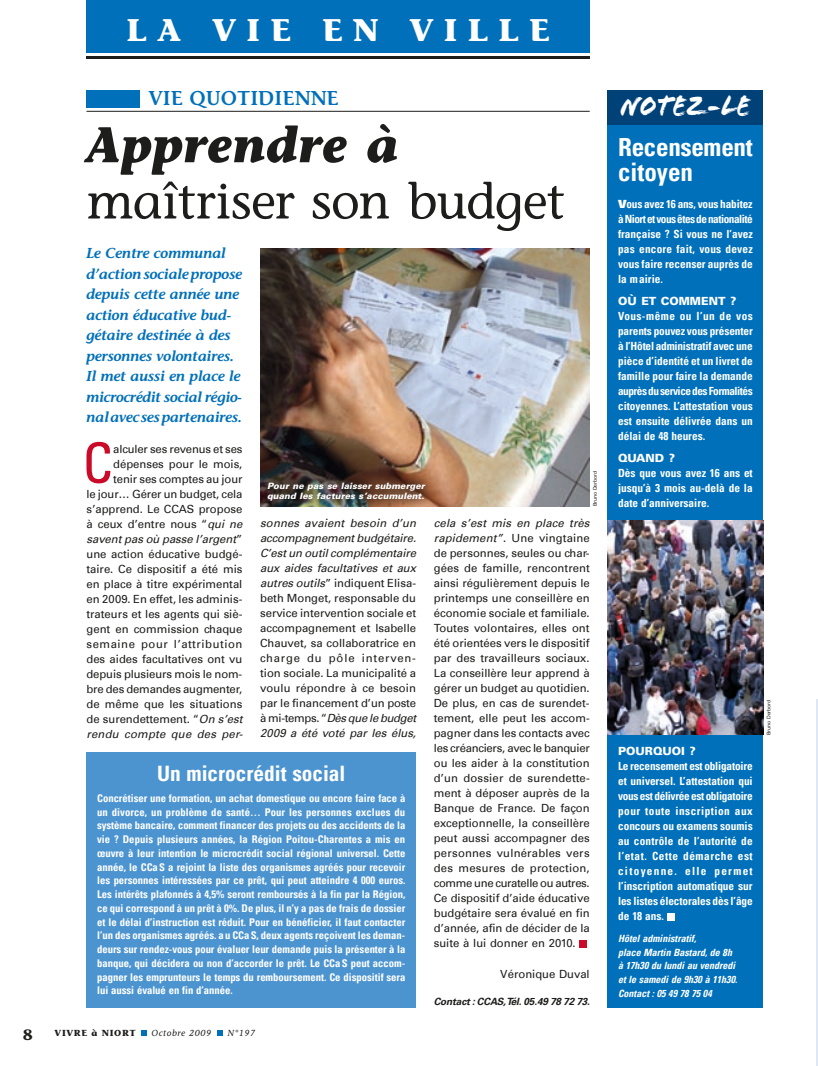
<style>
.page{position:relative;width:818px;height:1066px;background:#fff}
.page>*{position:absolute;margin:0;border:0;box-sizing:border-box;transform-origin:0 0}
.t1{font:55.5px "Univers 57 Condensed";color:#ca0a28}
.t2{font:50px "Stone Informal";letter-spacing:-.01em;color:#1d1d1b}
.t3{font:italic 700 50px "Stone Informal";color:#1d1d1b}
.t4{font:700 31.25px "Stone Informal";letter-spacing:.325em;color:#fff}
.t5{font:31.25px "Flood";color:#fff;scale:.83 1}
.t6{font:300 condensed 25px/25px "Univers 47";letter-spacing:-.01em;color:#fff}
.t7{font:300 condensed 21.25px "Univers 47";color:#fff}
.t8{font:600 20px "Stone Informal";color:#0070ba}
.t9{font:700 15px "Stone Informal";color:#1d1d1b}
.t10{font:italic 600 14.38px/20.5px "Stone Informal";letter-spacing:-.015em;color:#0070ba}
.t11{font:11.25px/15px "Univers 55";color:#1d1d1b;text-align:justify}
.t12{font:300 condensed 11.25px/15px "Univers 47";color:#fff;text-align:justify}
.t13{font:900 11.25px "Univers";color:#fff}
.t14{font:300 condensed 10.62px/13.8px "Univers 47";color:#fff;text-align:justify}
.t15{font:italic 300 condensed 10px/13.8px "Univers 47";color:#fff}
.t16{font:italic 300 10px "Univers 45";letter-spacing:-.015em;color:#1d1d1b}
.t17{font:italic 900 8.75px/10.6px "Univers";letter-spacing:.005em;color:#fff}
.t18{font:italic 8.75px "Stone Informal";letter-spacing:.075em;color:#1d1d1b}
.t19{font:700 8.75px "Stone Informal";letter-spacing:.075em;color:#1d1d1b}
.t20{font:5px "Univers 55";color:#1d1d1b}
.s1{font-style:italic}
.s2{font-family:"Univers";font-weight:900;font-stretch:normal}
</style>
<div class="page">
<hr style="left:816px;top:699px;width:2px;height:367px;background:#dfe7f7">
<svg style="left:141px;top:1031px;width:5px;height:5px"></svg>
<svg style="left:217px;top:1031px;width:5px;height:5px"></svg>
<div style="left:86px;top:0;width:504px;height:53px;background:#0070ba"></div>
<hr style="left:86px;top:56px;width:504px;height:3px;background:#1d1d1b">
<div style="left:579px;top:940px;width:8px;height:8px;background:#ca0a28"></div>
<div style="left:86px;top:90px;width:54px;height:18px;background:#0070ba"></div>
<hr style="left:86px;top:111px;width:504px;height:1px;background:#1d1d1b">
<img style="left:260px;top:248px;width:330px;height:258px">
<div style="left:86px;top:752px;width:330px;height:256px;background:#4c94d0"></div>
<div style="left:607px;top:90px;width:156px;height:35px;background:#004177"></div>
<div style="left:607px;top:125px;width:156px;height:883px;background:#0070ba"></div>
<div style="left:667px;top:913px;width:7px;height:7px;background:#fff"></div>
<img style="left:607px;top:521px;width:156px;height:214px">
<div style="left:257px;top:471px;width:175px;height:38px;background:#1d1d1b;opacity:.85"></div>
<h3 class="t4" style="left:126px;top:11px;width:425px">LA V IE EN V ILLE</h3>
<h3 class="t8" style="left:148px;top:86px;width:192px">VIE QUOTID IENNE</h3>
<h2 class="t3" style="left:86px;top:114px;width:314px">Apprendre à</h2>
<h2 class="t2" style="left:86px;top:171px;width:479px">maîtriser son budget</h2>
<p class="t10" style="left:86px;top:243px;width:157px">Le Centre communal d’action sociale propose depuis cette année une action éducative bud&shy;gétaire destinée à des personnes volontaires.<br>Il met aussi en place le microcrédit social régio&shy;nal avec ses partenaires.</p>
<h1 class="t1" style="left:82px;top:427px;width:32px">C</h1>
<p class="t11" style="left:86px;top:441px;width:158px;text-align:right">alculer ses revenus et ses dépenses pour le mois,<br>tenir ses comptes au jour<br>le jour… Gérer un budget, cela s’apprend. Le CCAS propose à ceux d’entre nous “<span class="s1">qui ne savent pas où passe l’argent</span>” une action éducative budgé&shy;taire. Ce dispositif a été mis en place à titre expérimental en 2009. En effet, les adminis&shy;trateurs et les agents qui siè&shy;gent en commission chaque semaine pour l’attribution des aides facultatives ont vu depuis plusieurs mois le nom&shy;bre des demandes augmenter, de même que les situations de surendettement. “<span class="s1">On s’est rendu compte que des per-</span></p>
<p class="t17" style="left:267px;top:480px;width:159px">Pour ne pas se laisser submerger quand les factures s’accumulent.</p>
<p class="t20" style="left:592px;top:506px;width:37px;rotate:-90deg">Bruno Derbord</p>
<p class="t11" style="left:260px;top:516px;width:157px"><span class="s1">sonnes avaient besoin d’un accompagnement budgétaire.<br>C’est un outil complémentaire aux aides facultatives et aux autres outils</span>” indiquent Elisa&shy;beth Monget, responsable du service intervention sociale et accompagnement et Isabelle Chauvet, sa collaboratrice en charge du pôle interven&shy;tion sociale. La municipalité a voulu répondre à ce besoin par le financement d’un poste à mi-temps. “<span class="s1">Dès que le budget 2009 a été voté par les élus,</span></p>
<p class="t11" style="left:434px;top:516px;width:157px"><span class="s1">cela s’est mis en place très rapidement”</span>. Une vingtaine de personnes, seules ou char&shy;gées de famille, rencontrent ainsi régulièrement depuis le printemps une conseillère en économie sociale et familiale.<br>Toutes volontaires, elles ont été orientées vers le dispositif par des travailleurs sociaux.<br>La conseillère leur apprend à gérer un budget au quotidien.<br>De plus, en cas de surendet&shy;tement, elle peut les accom&shy;pagner dans les contacts avec les créanciers, avec le banquier ou les aider à la constitution d’un dossier de surendette&shy;ment à déposer auprès de la Banque de France. De façon exceptionnelle, la conseillère peut aussi accompagner des personnes vulnérables vers des mesures de protection, comme une curatelle ou autres.<br>Ce dispositif d’aide éducative budgétaire sera évalué en fin d’année, afin de décider de la suite à lui donner en 2010.</p>
<p class="t11" style="left:500px;top:966px;width:91px">Véronique Duval</p>
<p class="t16" style="left:434px;top:996px;width:158px">Contact : CCAS, Tél. 05.49 78 72 73.</p>
<h3 class="t7" style="left:157px;top:760px;width:190px">Un microcrédit social</h3>
<p class="t14" style="left:97px;top:791px;width:310px">Concrétiser une formation, un achat domestique ou encore faire face à un divorce, un problème de santé… Pour les personnes exclues du système bancaire, comment financer des projets ou des accidents de la vie ? Depuis plusieurs années, la Région Poitou-Charentes a mis en œuvre à leur intention le microcrédit social régional universel. Cette année, le CCA S a rejoint la liste des organismes agréés pour recevoir les personnes intéressées par ce prêt, qui peut atteindre 4 000 euros.<br>Les intérêts plafonnés à 4,5% seront remboursés à la fin par la Région, ce qui correspond à un prêt à 0%. De plus, il n’y a pas de frais de dossier et le délai d’instruction est réduit. Pour en bénéficier, il faut contacter l’un des organismes agréés. A u CCA S, deux agents reçoivent les deman&shy;deurs sur rendez-vous pour évaluer leur demande puis la présenter à la banque, qui décidera ou non d’accorder le prêt. Le CCA S peut accom&shy;pagner les emprunteurs le temps du remboursement. Ce dispositif sera lui aussi évalué en fin d’année.</p>
<h3 class="t9" style="left:23px;top:1025px;width:11px">8</h3>
<p class="t19" style="left:55px;top:1027px;width:83px">VIVRE À NIORT</p>
<p class="t18" style="left:152px;top:1028px;width:61px">Octobre 2009</p>
<p class="t18" style="left:228px;top:1028px;width:29px">N°197</p>
<h3 class="t5" style="left:620px;top:88px;width:158px">NOTEZ -LE</h3>
<h3 class="t6" style="left:618px;top:135px;width:136px">Recensement citoyen</h3>
<p class="t12" style="left:618px;top:197px;width:136px"><span class="s2">V</span>ous avez 16 ans, vous habitez à Niort et vous êtes de nationalité française ? Si vous ne l’avez pas encore fait, vous devez vous faire recenser auprès de la M airie.</p>
<p class="t13" style="left:618px;top:294px;width:120px">OÙ ET COMMENT ?</p>
<p class="t12" style="left:618px;top:309px;width:136px">Vous-même ou l’un de vos parents pouvez vous présenter à l’Hôtel administratif avec une pièce d’identité et un livret de famille pour faire la demande auprès du service des Formalités citoyennes. L’attestation vous est ensuite délivrée dans un délai de 48 heures.</p>
<p class="t13" style="left:618px;top:451px;width:58px">QUAND ?</p>
<p class="t12" style="left:618px;top:466px;width:136px">Dès que vous avez 16 ans et jusqu’à 3 mois au-delà de la date d’anniversaire.</p>
<p class="t13" style="left:618px;top:744px;width:79px">POURQUOI ?</p>
<p class="t12" style="left:618px;top:759px;width:136px">Le recensement est obligatoire et universel. L’attestation qui vous est délivrée est obligatoire pour toute inscription aux concours ou examens soumis au contrôle de l’autorité de l’Etat. Cette démarche est citoyenne. Elle permet l’inscription automatique sur les listes électorales dès l’âge de 18 ans.</p>
<p class="t15" style="left:618px;top:931px;width:121px">Hôtel administratif,<br>place Martin Bastard, de 8h à 17h30 du lundi au vendredi et le samedi de 9h30 à 11h30.<br>Contact : 05 49 78 75 04</p>
<p class="t20" style="left:766px;top:735px;width:37px;rotate:-90deg">Bruno Derbord</p>
</div>
